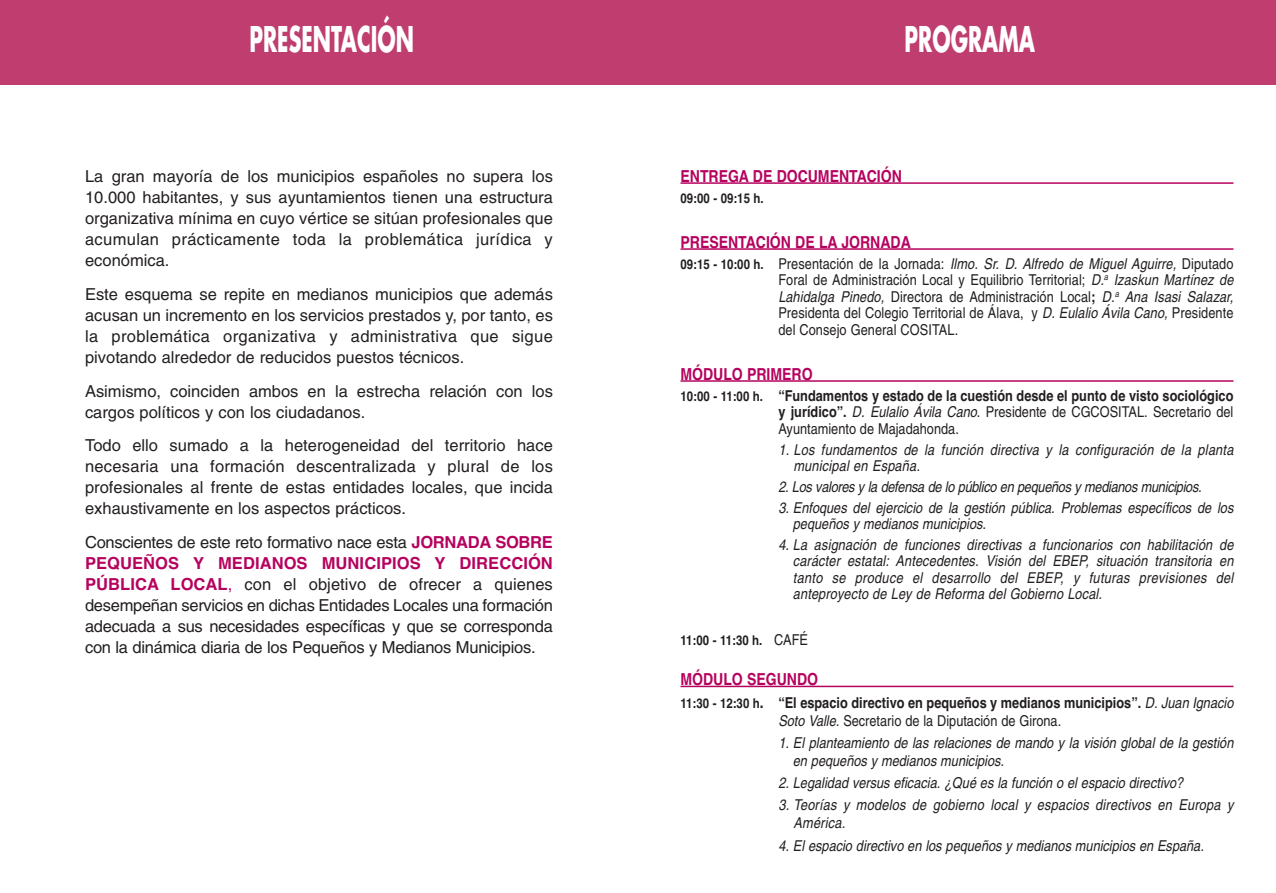
<style>
.page{position:relative;width:1276px;height:893px;background:#fff}
.page>*{position:absolute;margin:0;border:0;box-sizing:border-box;transform-origin:0 0}
.t1{font:700 34.5px "Futura";color:#fff;scale:.6 1}
.t2{font:16.5px/21px "Helvetica";color:#231f20;text-align:justify}
.t3{font:700 16.5px "Helvetica";color:#b6025e;scale:.85 1}
.t4{font:italic 15px/16.5px "Helvetica";letter-spacing:.005em;color:#231f20;scale:.85 1}
.t5{font:15px/16.5px "Helvetica";letter-spacing:.005em;color:#231f20;scale:.85 1}
.t6{font:700 15px/16.5px "Helvetica";color:#231f20;text-align:justify;scale:.85 1}
.t7{font:700 13.5px "Helvetica";color:#231f20;scale:.85 1}
.s1{font-weight:700;color:#b6025e}
.s2{color:#b6025e}
.s3{font-weight:700;font-size:13.5px}
.s4{font-style:italic}
.s5{font-weight:700}
.s6{font-size:13.5px}
.s7{font-weight:400;font-style:italic}
.s8{font-weight:400}
.s9{font-weight:400;font-size:15px}
.s10{font-size:16.5px}
</style>
<div class="page">
<hr style="left:680px;top:182px;width:553px;height:2px;background:#b6025e">
<hr style="left:680px;top:248px;width:553px;height:2px;background:#b6025e">
<hr style="left:680px;top:380px;width:553px;height:2px;background:#b6025e">
<hr style="left:680px;top:686px;width:553px;height:1px;background:#b6025e">
<div style="left:0;top:0;width:1276px;height:85px;background:#c03d70"></div>
<h1 class="t1" style="left:249px;top:24px;width:276px">PRESENTACIÓN</h1>
<h1 class="t1" style="left:904px;top:24px;width:219px">PROGRAMA</h1>
<p class="t2" style="left:85px;top:167px;width:469px">La gran mayoría de los municipios españoles no supera los 10.000 habitantes, y sus ayuntamientos tienen una estructura organizativa mínima en cuyo vértice se sitúan profesionales que acumulan prácticamente toda la problemática jurídica y económica.</p>
<p class="t2" style="left:85px;top:285px;width:469px">Este esquema se repite en medianos municipios que además acusan un incremento en los servicios prestados y, por tanto, es la problemática organizativa y administrativa que sigue pivotando alrededor de reducidos puestos técnicos.</p>
<p class="t2" style="left:85px;top:382px;width:469px">Asimismo, coinciden ambos en la estrecha relación con los cargos políticos y con los ciudadanos.</p>
<p class="t2" style="left:85px;top:437px;width:469px">Todo ello sumado a la heterogeneidad del territorio hace necesaria una formación descentralizada y plural de los profesionales al frente de estas entidades locales, que incida exhaustivamente en los aspectos prácticos.</p>
<p class="t2" style="left:85px;top:533px;width:469px">Conscientes de este reto formativo nace esta <span class="s1">JORNADA SOBRE PEQUEÑOS Y MEDIANOS MUNICIPIOS Y DIRECCIÓN PÚBLICA LOCAL</span><span class="s2">,</span> con el objetivo de ofrecer a quienes desempeñan servicios en dichas Entidades Locales una formación adecuada a sus necesidades específicas y que se corresponda con la dinámica diaria de los Pequeños y Medianos Municipios.</p>
<p class="t3" style="left:680px;top:167px;width:262px">ENTREGA DE DOCUMENTACIÓN</p>
<p class="t7" style="left:680px;top:190px;width:99px">09:00 - 09:15 h.</p>
<p class="t3" style="left:680px;top:233px;width:272px">PRESENTACIÓN DE LA JORNADA</p>
<p class="t5" style="left:778px;top:257px;width:540px;text-indent:-98px"><span class="s3">09:15 - 10:00 h.</span> Presentación de la Jornada: <span class="s4">Ilmo. Sr. D. Alfredo de Miguel Aguirre,</span> Diputado Foral de Administración Local y Equilibrio Territorial; <span class="s4">D.</span><sup>a</sup> <span class="s4">Izaskun Martínez de Lahidalga Pinedo,</span> Directora de Administración Local<span class="s5">;</span> <span class="s4">D.</span><sup>a</sup> <span class="s4">Ana Isasi Salazar, </span>Presidenta del Colegio Territorial de Álava, y <span class="s4">D. Eulalio Ávila Cano,</span> Presidente del Consejo General COSITAL.</p>
<p class="t3" style="left:680px;top:365px;width:157px">MÓDULO PRIMERO</p>
<p class="t6" style="left:778px;top:387px;width:537px;text-indent:-98px"><span class="s6">10:00 - 11:00 h.</span> “Fundamentos y estado de la cuestión desde el punto de visto sociológico y jurídico”. <span class="s7">D. Eulalio Ávila Cano</span><span class="s8">. Presidente de CGCOSITAL. Secretario del Ayuntamiento de Majadahonda.</span></p>
<p class="t4" style="left:793px;top:442px;width:522px;text-indent:-15px">1. Los fundamentos de la función directiva y la configuración de la planta municipal en España.</p>
<p class="t4" style="left:778px;top:480px;width:502px">2. Los valores y la defensa de lo público en pequeños y medianos municipios.</p>
<p class="t4" style="left:793px;top:500px;width:523px;text-indent:-15px">3. Enfoques del ejercicio de la gestión pública. Problemas específicos de los pequeños y medianos municipios.</p>
<p class="t4" style="left:793px;top:538px;width:523px;text-align:justify;text-indent:-15px">4. La asignación de funciones directivas a funcionarios con habilitación de carácter estatal: Antecedentes. Visión del EBEP, situación transitoria en tanto se produce el desarrollo del EBEP, y futuras previsiones del anteproyecto de Ley de Reforma del Gobierno Local.</p>
<p class="t7" style="left:680px;top:632px;width:152px">11:00 - 11:30 h. <span class="s9">CAFÉ</span></p>
<p class="t3" style="left:680px;top:670px;width:163px">MÓDULO SEGUNDO</p>
<p class="t6" style="left:778px;top:693px;width:540px;line-height:18px;text-indent:-98px"><span class="s6">11:30 - 12:30 h</span><span class="s10">.</span> “El espacio directivo en pequeños y medianos municipios”. <span class="s7">D.JuanIgnacio<br>SotoValle.</span><span class="s8">Secretario de la Diputación de Girona.</span></p>
<p class="t4" style="left:793px;top:735px;width:523px;line-height:18px;text-indent:-15px">1. El planteamiento de las relaciones de mando y la visión global de la gestión en pequeños y medianos municipios.</p>
<p class="t4" style="left:778px;top:776px;width:481px">2. Legalidad versus eficacia. ¿Qué es la función o el espacio directivo?</p>
<p class="t4" style="left:793px;top:798px;width:519px;line-height:18px;text-indent:-15px">3. Teorías y modelos de gobierno local y espacios directivos en Europa y<br>América.</p>
<p class="t4" style="left:778px;top:839px;width:505px">4. El espacio directivo en los pequeños y medianos municipios en España.</p>
</div>
